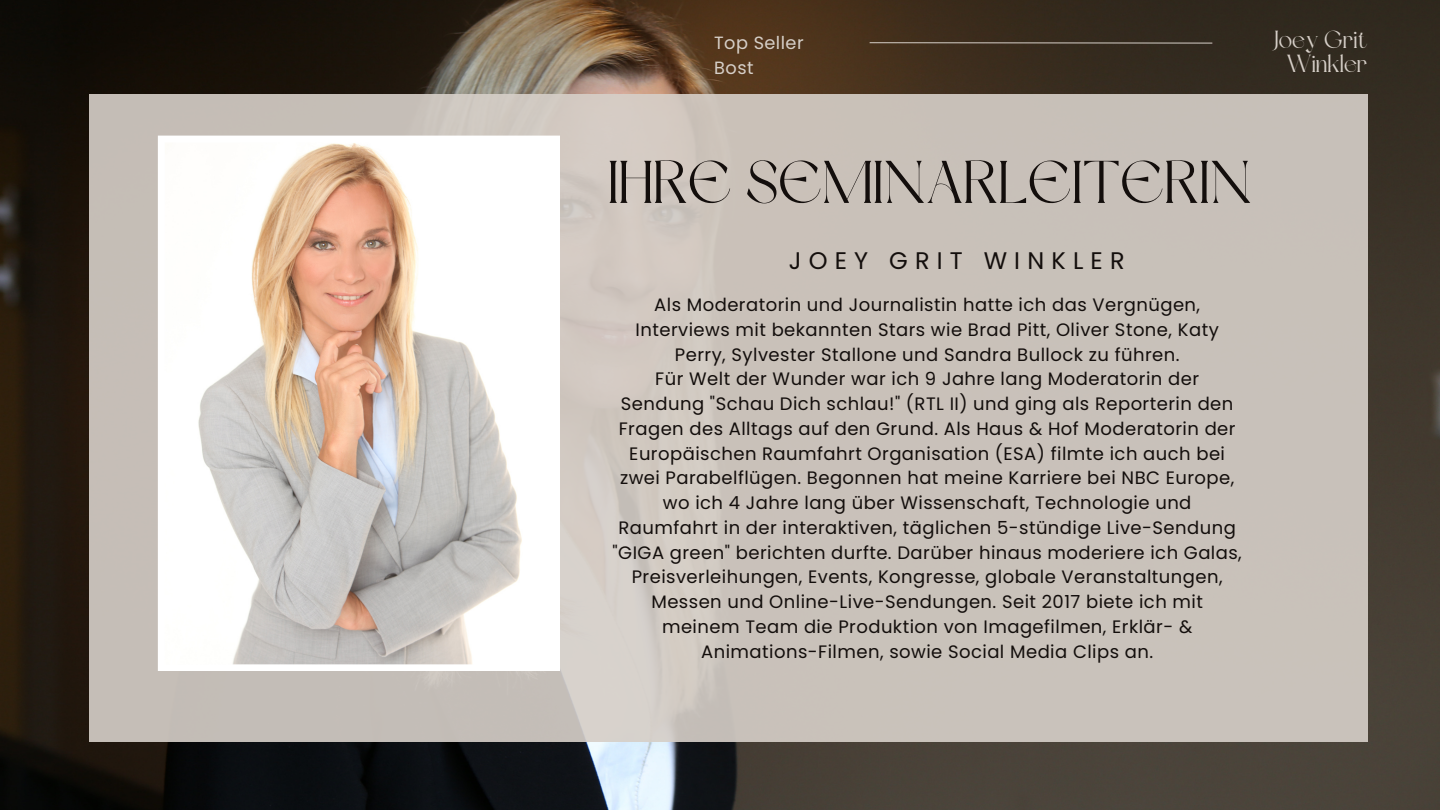
<style>
.page{position:relative;width:1440px;height:810px;background:#fff}
.page>*{position:absolute;margin:0;border:0;box-sizing:border-box;transform-origin:0 0}
.t1{font:60px "Dream Avenue";color:#130e0c}
.t2{font:24.7px/24px "Dream Avenue";color:#d6cfc8;text-align:right}
.t3{font:24px "Poppins";letter-spacing:.3em;color:#130e0c}
.t4{font:18px/24.8px "Poppins";letter-spacing:.025em;color:#130e0c;text-align:center}
.t5{font:17.7px/24.8px "Poppins";letter-spacing:.025em;color:#d6cfc8}
</style>
<div class="page">
<img style="left:0;top:0;width:1440px;height:810px">
<div style="left:90px;top:94px;width:1278px;height:648px;background:#c9c1ba"></div>
<svg style="left:158px;top:136px;width:402px;height:535px"></svg>
<svg style="left:869px;top:42px;width:344px;height:2px"></svg>
<p class="t5" style="left:714px;top:31px;width:91px">Top Seller<br>Bost</p>
<h3 class="t2" style="left:1271px;top:30px;width:98px">Joey Grit<br>Winkler</h3>
<h1 class="t1" style="left:608px;top:158px;width:646px">IHRE SEMINARLEITERIN</h1>
<h2 class="t3" style="left:789px;top:244px;width:337px">JOEY GRIT WINKLER</h2>
<p class="t4" style="left:636px;top:292px;width:585px">Als Moderatorin und Journalistin hatte ich das Vergnügen,<br>Interviews mit bekannten Stars wie Brad Pitt, Oliver Stone, Katy<br>Perry, Sylvester Stallone und Sandra Bullock zu führen.</p>
<p class="t4" style="left:613px;top:367px;width:631px">Für Welt der Wunder war ich 9 Jahre lang Moderatorin der Sendung "Schau Dich schlau!" (RTL II) und ging als Reporterin den Fragen des Alltags auf den Grund. Als Haus &amp; Hof Moderatorin der Europäischen Raumfahrt Organisation (ESA) filmte ich auch bei zwei Parabelflügen. Begonnen hat meine Karriere bei NBC Europe, wo ich 4 Jahre lang über Wissenschaft, Technologie und Raumfahrt in der interaktiven, täglichen 5-stündige Live-Sendung "GIGA green" berichten durfte. Darüber hinaus moderiere ich Galas, Preisverleihungen, Events, Kongresse, globale Veranstaltungen, Messen und Online-Live-Sendungen. Seit 2017 biete ich mit meinem Team die Produktion von Imagefilmen, Erklär- &amp; Animations-Filmen, sowie Social Media Clips an.</p>
</div>
